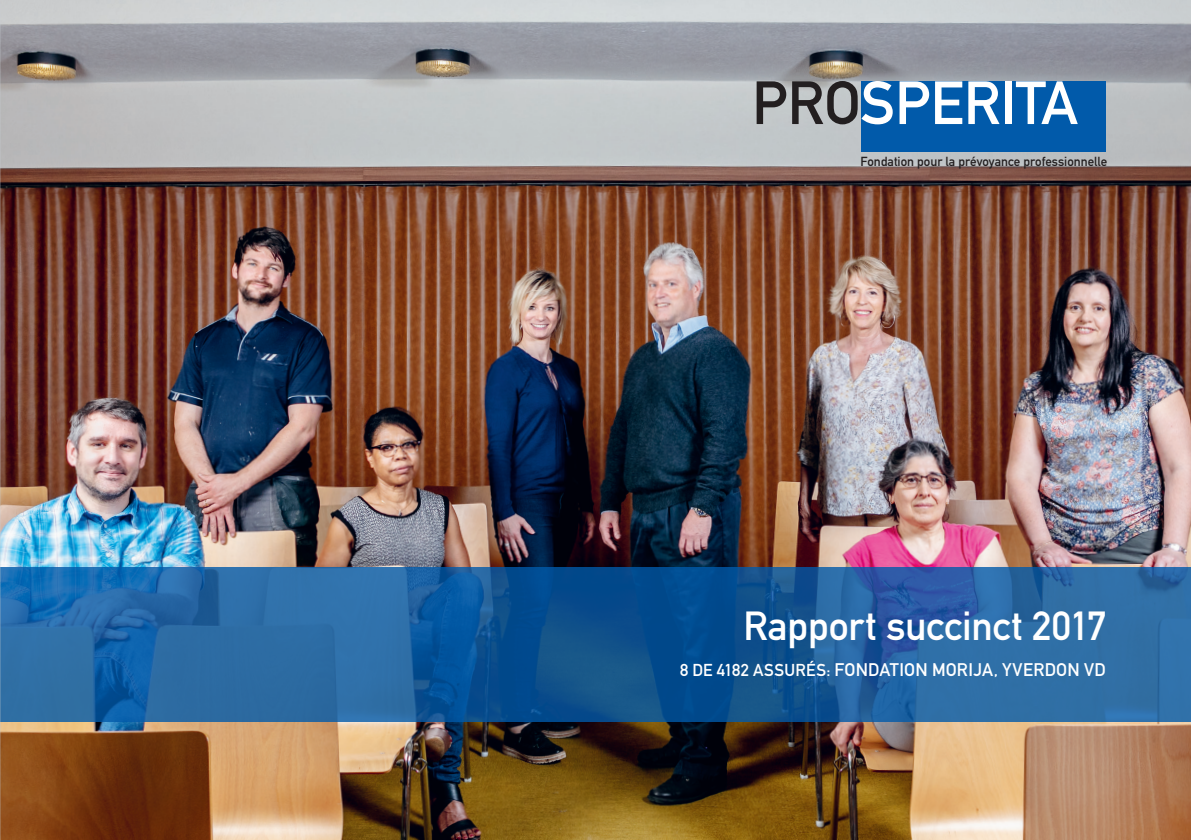
<style>
.page{position:relative;width:1191px;height:840px;background:#fff}
.page>*{position:absolute;margin:0;border:0;box-sizing:border-box;transform-origin:0 0}
.t1{font:59.8px "DIN Mittelschrift Alternate";color:#fff}
.t2{font:40px "DIN Mittelschrift Alternate";letter-spacing:-.005em;color:#fff}
.t3{font:18px "DIN Mittelschrift Std";letter-spacing:.01em;color:#fff}
.t4{font:13px "DIN Mittelschrift Alternate";color:#231f20}
.s1{color:#231f20}
.s2{font-size:17px}
</style>
<div class="page">
<img style="left:0;top:0;width:1191px;height:839px">
<svg style="left:0;top:567px;width:1191px;height:154px;background:#1f619e"></svg>
<div style="left:861px;top:81px;width:245px;height:71px;background:#015aaa"></div>
<h1 class="t1" style="left:752px;top:68px;width:327px"><span class="s1">PRO</span>SPERITA</h1>
<p class="t4" style="left:860px;top:154px;width:248px">Fondation pour la prévoyance professionnelle</p>
<h2 class="t2" style="left:743px;top:602px;width:364px">Rapport succinct 2017</h2>
<h3 class="t3" style="left:680px;top:659px;width:427px"><span class="s2">8 DE 4182 ASSURÉS:</span> FONDATION MORIJA, YVERDON VD</h3>
</div>
